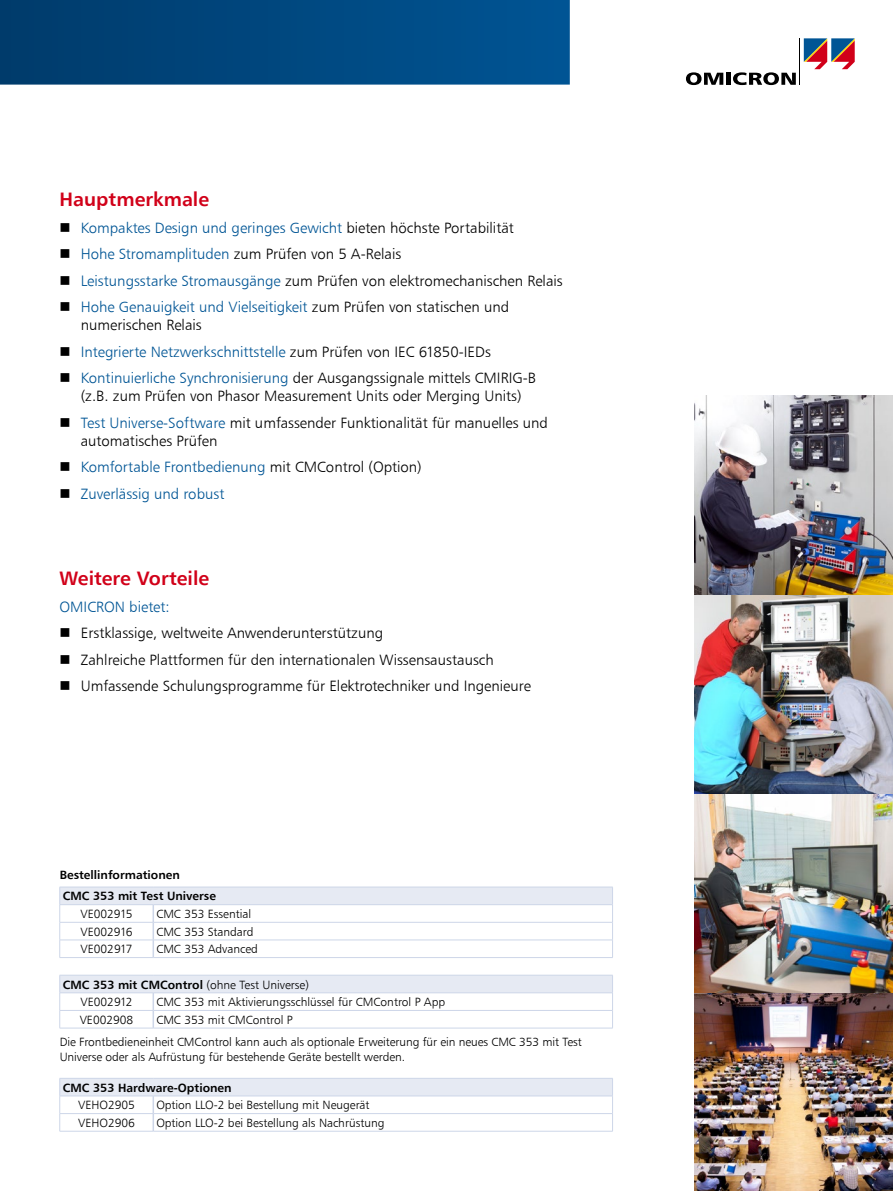
<style>
.page{position:relative;width:893px;height:1191px;background:#fff}
.page>*{position:absolute;margin:0;border:0;box-sizing:border-box;transform-origin:0 0}
.Headline_3{font:700 19.5px "OMICRON";color:#d10019}
.t1{font:15px/18px "OMICRON";color:#000}
.Inhalt_Standard_Bloc{font:15px "OMICRON";color:#005595}
.Footnote___Table{font:12px/15px "OMICRON";color:#000}
.Footnote___Table-2{font:700 12px "OMICRON";color:#000}
.s1{color:#000}
.s2{color:#005595}
.s3{font-weight:400}
</style>
<div class="page">
<svg style="left:686px;top:72px;width:37px;height:13px"></svg>
<hr style="left:726px;top:73px;width:4px;height:12px;background:#000">
<svg style="left:733px;top:72px;width:63px;height:13px"></svg>
<hr style="left:800px;top:38px;width:1px;height:47px;background:#000">
<svg style="left:804px;top:38px;width:51px;height:31px"></svg>
<svg style="left:0;top:0;width:570px;height:85px;background:#01487f"></svg>
<img style="left:694px;top:395px;width:199px;height:796px">
<svg style="left:60px;top:887px;width:553px;height:208px"></svg>
<hr style="left:60px;top:975px;width:93px;height:1px;background:#cdd6e8">
<hr style="left:60px;top:1078px;width:93px;height:1px;background:#cdd6e8">
<hr style="left:60px;top:1131px;width:93px;height:1px;background:#cdd6e8">
<hr style="left:153px;top:975px;width:460px;height:1px;background:#cdd6e8">
<hr style="left:153px;top:1078px;width:460px;height:1px;background:#cdd6e8">
<hr style="left:153px;top:1131px;width:460px;height:1px;background:#cdd6e8">
<hr style="left:60px;top:904px;width:93px;height:1px;background:#cdd6e8">
<svg style="left:59px;top:975px;width:1px;height:52px"></svg>
<svg style="left:59px;top:1078px;width:1px;height:53px"></svg>
<hr style="left:60px;top:992px;width:93px;height:1px;background:#cdd6e8">
<hr style="left:60px;top:1010px;width:93px;height:1px;background:#cdd6e8">
<hr style="left:60px;top:1027px;width:93px;height:1px;background:#cdd6e8">
<hr style="left:60px;top:1095px;width:93px;height:1px;background:#cdd6e8">
<hr style="left:60px;top:1113px;width:93px;height:1px;background:#cdd6e8">
<svg style="left:153px;top:993px;width:1px;height:34px"></svg>
<svg style="left:153px;top:1096px;width:1px;height:35px"></svg>
<svg style="left:612px;top:976px;width:1px;height:51px"></svg>
<svg style="left:612px;top:1079px;width:1px;height:52px"></svg>
<hr style="left:153px;top:992px;width:460px;height:1px;background:#cdd6e8">
<hr style="left:153px;top:1010px;width:460px;height:1px;background:#cdd6e8">
<hr style="left:153px;top:1027px;width:460px;height:1px;background:#cdd6e8">
<hr style="left:153px;top:1095px;width:460px;height:1px;background:#cdd6e8">
<hr style="left:153px;top:1113px;width:460px;height:1px;background:#cdd6e8">
<svg style="left:153px;top:905px;width:1px;height:52px"></svg>
<hr style="left:60px;top:886px;width:93px;height:1px;background:#cdd6e8">
<hr style="left:153px;top:886px;width:460px;height:1px;background:#cdd6e8">
<svg style="left:59px;top:887px;width:1px;height:70px"></svg>
<svg style="left:612px;top:887px;width:1px;height:70px"></svg>
<hr style="left:60px;top:957px;width:93px;height:1px;background:#cdd6e8">
<hr style="left:153px;top:957px;width:460px;height:1px;background:#cdd6e8">
<hr style="left:60px;top:922px;width:93px;height:1px;background:#cdd6e8">
<hr style="left:153px;top:922px;width:460px;height:1px;background:#cdd6e8">
<hr style="left:60px;top:939px;width:93px;height:1px;background:#cdd6e8">
<hr style="left:153px;top:939px;width:460px;height:1px;background:#cdd6e8">
<hr style="left:153px;top:904px;width:460px;height:1px;background:#cdd6e8">
<p class="Headline_3" style="left:60px;top:187px;width:151px">Hauptmerkmale</p>
<p class="Inhalt_Standard_Bloc" style="left:81px;top:218px;width:435px">Kompaktes Design und geringes Gewicht <span class="s1">bieten höchste Portabilität</span></p>
<p class="t1" style="left:81px;top:245px;width:322px"><span class="s2">Hohe Stromamplituden</span> zum Prüfen von 5 A-Relais</p>
<p class="t1" style="left:81px;top:271px;width:483px"><span class="s2">Leistungsstarke Stromausgänge</span> zum Prüfen von elektromechanischen Relais</p>
<p class="t1" style="left:81px;top:298px;width:430px"><span class="s2">Hohe Genauigkeit und Vielseitigkeit</span> zum Prüfen von statischen und numerischen Relais</p>
<p class="Inhalt_Standard_Bloc" style="left:81px;top:342px;width:412px">Integrierte Netzwerkschnittstelle <span class="s1">zum Prüfen von IEC 61850-IEDs</span></p>
<p class="t1" style="left:81px;top:369px;width:457px"><span class="s2">Kontinuierliche Synchronisierung</span> der Ausgangssignale mittels CMIRIG-B (z.B. zum Prüfen von Phasor Measurement Units oder Merging Units)</p>
<p class="t1" style="left:81px;top:413px;width:469px"><span class="s2">Test Universe-Software</span> mit umfassender Funktionalität für manuelles und automatisches Prüfen</p>
<p class="Inhalt_Standard_Bloc" style="left:81px;top:458px;width:342px">Komfortable Frontbedienung <span class="s1">mit CMControl (Option)</span></p>
<p class="Inhalt_Standard_Bloc" style="left:81px;top:484px;width:145px">Zuverlässig und robust</p>
<p class="Headline_3" style="left:60px;top:566px;width:151px">Weitere Vorteile</p>
<p class="Inhalt_Standard_Bloc" style="left:60px;top:597px;width:112px">OMICRON bietet:</p>
<p class="t1" style="left:81px;top:624px;width:304px">Erstklassige, weltweite Anwenderunterstützung</p>
<p class="t1" style="left:81px;top:650px;width:415px">Zahlreiche Plattformen für den internationalen Wissensaustausch</p>
<p class="t1" style="left:81px;top:677px;width:452px">Umfassende Schulungsprogramme für Elektrotechniker und Ingenieure</p>
<p class="Footnote___Table-2" style="left:60px;top:866px;width:122px">Bestellinformationen</p>
<p class="Footnote___Table-2" style="left:63px;top:888px;width:155px">CMC 353 mit Test Universe</p>
<p class="Footnote___Table" style="left:80px;top:906px;width:54px">VE002915</p>
<p class="Footnote___Table" style="left:156px;top:906px;width:96px">CMC 353 Essential</p>
<p class="Footnote___Table" style="left:80px;top:923px;width:54px">VE002916</p>
<p class="Footnote___Table" style="left:156px;top:923px;width:99px">CMC 353 Standard</p>
<p class="Footnote___Table" style="left:81px;top:941px;width:54px">VE002917</p>
<p class="Footnote___Table" style="left:156px;top:941px;width:103px">CMC 353 Advanced</p>
<p class="Footnote___Table-2" style="left:63px;top:976px;width:248px">CMC 353 mit CMControl <span class="s3">(ohne Test Universe)</span></p>
<p class="Footnote___Table" style="left:80px;top:994px;width:54px">VE002912</p>
<p class="Footnote___Table" style="left:156px;top:994px;width:290px">CMC 353 mit Aktivierungsschlüssel für CMControl P App</p>
<p class="Footnote___Table" style="left:80px;top:1012px;width:55px">VE002908</p>
<p class="Footnote___Table" style="left:156px;top:1012px;width:138px">CMC 353 mit CMControl P</p>
<p class="Footnote___Table" style="left:60px;top:1033px;width:524px">Die Frontbedieneinheit CMControl kann auch als optionale Erweiterung für ein neues CMC 353 mit Test<br>Universe oder als Aufrüstung für bestehende Geräte bestellt werden.</p>
<p class="Footnote___Table-2" style="left:63px;top:1080px;width:170px">CMC 353 Hardware-Optionen</p>
<p class="Footnote___Table" style="left:78px;top:1097px;width:58px">VEHO2905</p>
<p class="Footnote___Table" style="left:156px;top:1097px;width:215px">Option LLO-2 bei Bestellung mit Neugerät</p>
<p class="Footnote___Table" style="left:78px;top:1115px;width:58px">VEHO2906</p>
<p class="Footnote___Table" style="left:156px;top:1115px;width:230px">Option LLO-2 bei Bestellung als Nachrüstung</p>
</div>
